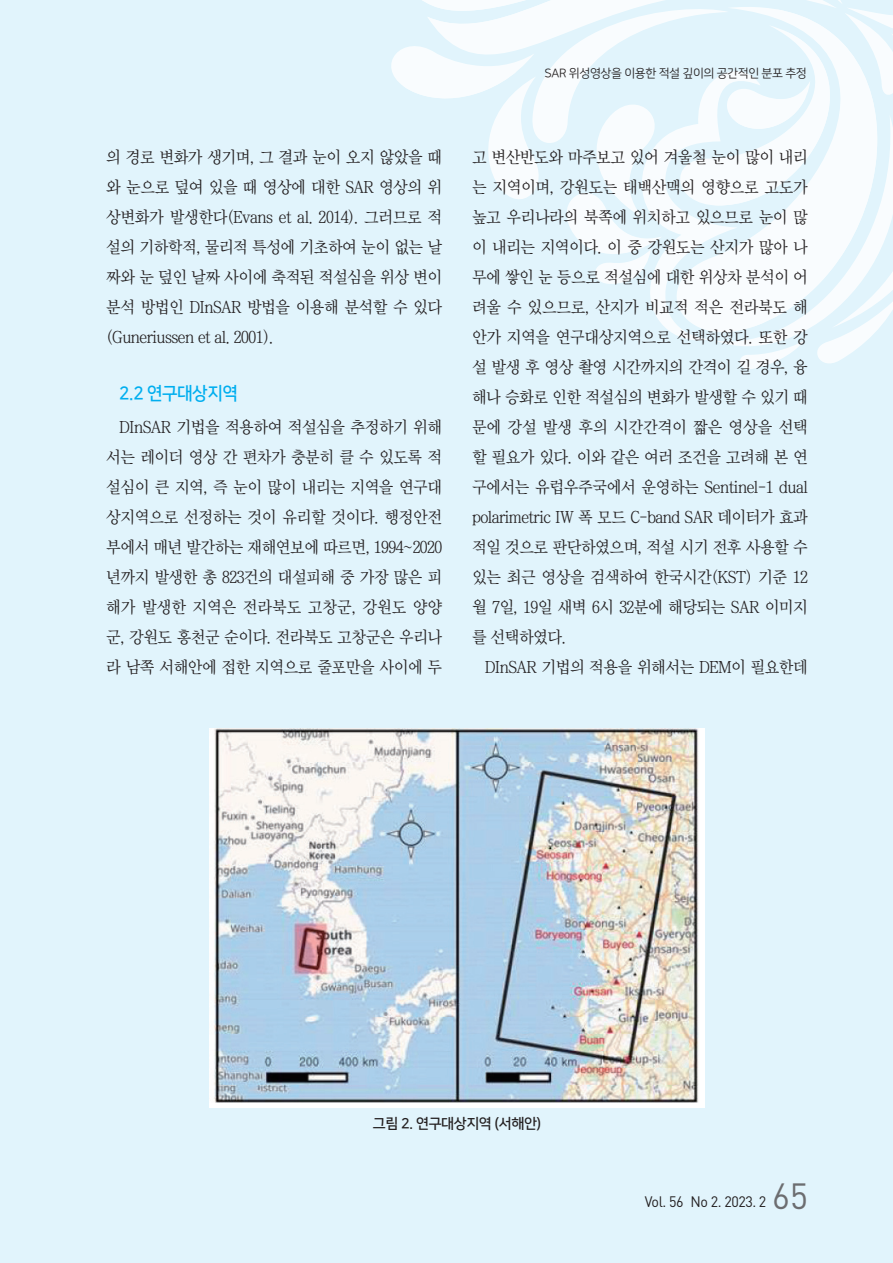
<style>
.page{position:relative;width:893px;height:1263px;background:#e1f4fc}
.page>*{position:absolute;margin:0;border:0;box-sizing:border-box;transform-origin:0 0}
.t1{font:36px "DIN Pro";color:#6c6d70;scale:.95 1}
._2_소타이틀{font:18px "Nanum Square B";letter-spacing:-.03em;color:#00aeef;scale:.95 1}
.t2{font:16.5px/30px "Chosun Sm";letter-spacing:-.03em;color:#231f20;text-align:justify}
.t3{font:15px "DIN Pro";letter-spacing:-.03em;color:#231f20;scale:.95 1}
._4_표그림제목{font:14.25px "Nanum Square B";letter-spacing:-.03em;color:#231f20}
.t4{font:12px "Nanum Square R";letter-spacing:-.03em;color:#231f20}
</style>
<div class="page">
<svg style="left:740px;top:346px;width:120px;height:23px"></svg>
<svg style="left:391px;top:13px;width:502px;height:333px"></svg>
<svg style="left:393px;top:0;width:486px;height:206px"></svg>
<svg style="left:391px;top:262px;width:165px;height:84px"></svg>
<img style="left:209px;top:729px;width:496px;height:379px">
<p class="t2" style="left:106px;top:142px;width:337px">의 경로 변화가 생기며, 그 결과 눈이 오지 않았을 때 와 눈으로 덮여 있을 때 영상에 대한 SAR 영상의 위 상변화가 발생한다(Evans et al. 2014). 그러므로 적 설의 기하학적, 물리적 특성에 기초하여 눈이 없는 날 짜와 눈 덮인 날짜 사이에 축적된 적설심을 위상 변이 분석 방법인 DInSAR 방법을 이용해 분석할 수 있다 (Guneriussen et al. 2001).</p>
<p class="_2_소타이틀" style="left:119px;top:384px;width:127px">2.2 연구대상지역</p>
<p class="t2" style="left:106px;top:412px;width:337px;text-indent:13px">DInSAR 기법을 적용하여 적설심을 추정하기 위해 서는 레이더 영상 간 편차가 충분히 클 수 있도록 적 설심이 큰 지역, 즉 눈이 많이 내리는 지역을 연구대 상지역으로 선정하는 것이 유리할 것이다. 행정안전 부에서 매년 발간하는 재해연보에 따르면, 1994~2020 년까지 발생한 총 823건의 대설피해 중 가장 많은 피 해가 발생한 지역은 전라북도 고창군, 강원도 양양 군, 강원도 홍천군 순이다. 전라북도 고창군은 우리나 라 남쪽 서해안에 접한 지역으로 줄포만을 사이에 두</p>
<p class="t4" style="left:545px;top:67px;width:264px">SAR 위성영상을 이용한 적설 깊이의 공간적인 분포 추정</p>
<p class="t2" style="left:472px;top:142px;width:337px">고 변산반도와 마주보고 있어 겨울철 눈이 많이 내리 는 지역이며, 강원도는 태백산맥의 영향으로 고도가 높고 우리나라의 북쪽에 위치하고 있으므로 눈이 많 이 내리는 지역이다. 이 중 강원도는 산지가 많아 나 무에 쌓인 눈 등으로 적설심에 대한 위상차 분석이 어 려울 수 있으므로, 산지가 비교적 적은 전라북도 해 안가 지역을 연구대상지역으로 선택하였다. 또한 강 설 발생 후 영상 촬영 시간까지의 간격이 길 경우, 융 해나 승화로 인한 적설심의 변화가 발생할 수 있기 때 문에 강설 발생 후의 시간간격이 짧은 영상을 선택 할 필요가 있다. 이와 같은 여러 조건을 고려해 본 연 구에서는 유럽우주국에서 운영하는 Sentinel-1 dual polarimetric IW 폭 모드 C-band SAR 데이터가 효과 적일 것으로 판단하였으며, 적설 시기 전후 사용할 수 있는 최근 영상을 검색하여 한국시간(KST) 기준 12 월 7일, 19일 새벽 6시 32분에 해당되는 SAR 이미지 를 선택하였다.</p>
<p class="t2" style="left:485px;top:652px;width:325px">DInSAR 기법의 적용을 위해서는 DEM이 필요한데</p>
<p class="_4_표그림제목" style="left:373px;top:1116px;width:170px">그림 2. 연구대상지역 (서해안)</p>
<p class="t3" style="left:645px;top:1191px;width:129px">Vol. 56 No 2. 2023. 2</p>
<h1 class="t1" style="left:772px;top:1171px;width:39px">65</h1>
</div>
